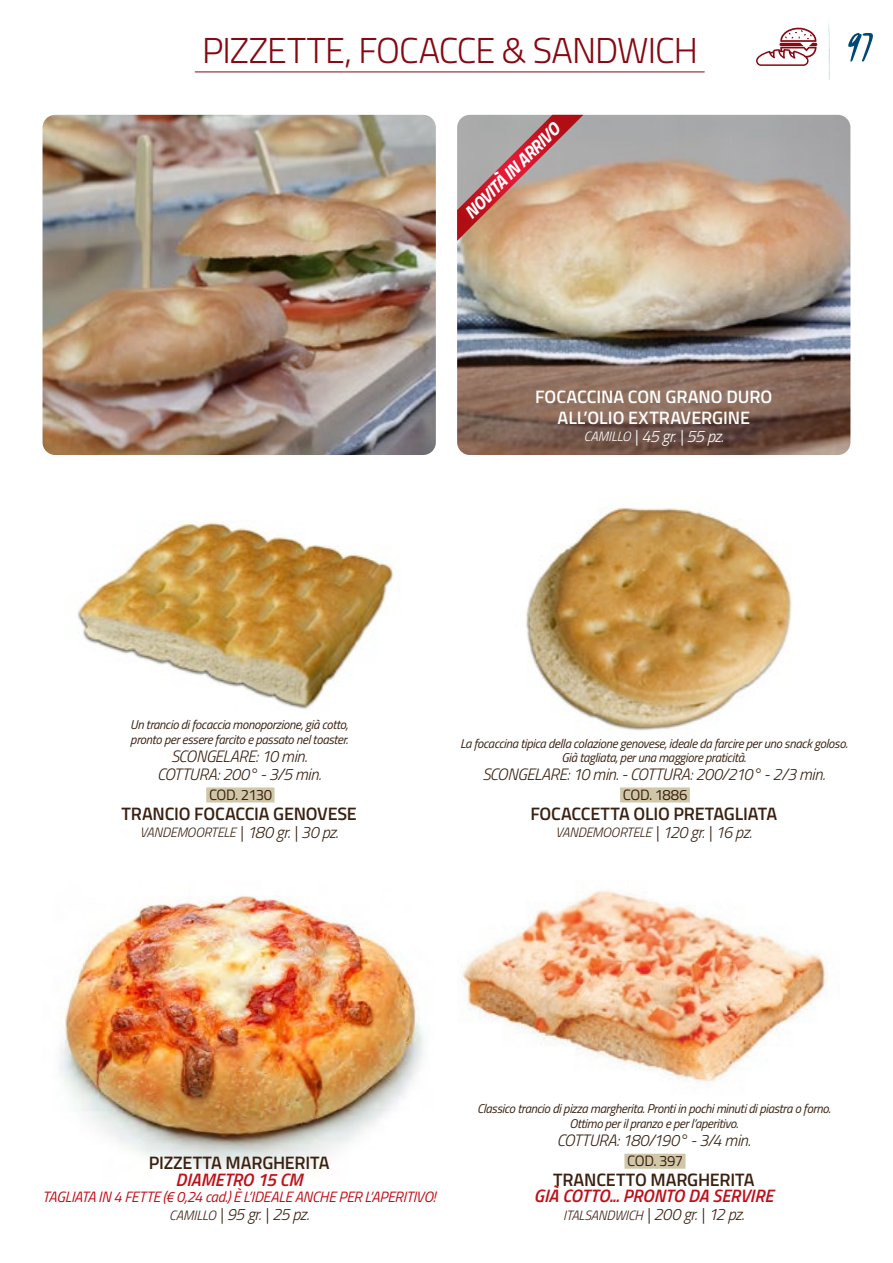
<style>
.page{position:relative;width:893px;height:1263px;background:#fff}
.page>*{position:absolute;margin:0;border:0;box-sizing:border-box;transform-origin:0 0}
.t1{font:60px "Cheddar Jack";color:#004976}
.t2{font:300 36px "Titillium Web";letter-spacing:-.025em;color:#850913}
.t3{font:600 18px "Titillium Web";letter-spacing:-.015em;color:#3a2111}
.t4{font:600 18px/20.7px "Titillium Web";letter-spacing:-.005em;color:#fff;text-align:center}
.t5{font:italic 600 18px "Titillium Web";letter-spacing:-.005em;color:#be1119}
.t6{font:italic 700 18px "Titillium Web";color:#fff}
.t7{font:italic 300 16.5px/18px "Titillium Web";letter-spacing:-.025em;color:#3a2111;text-align:center}
.t8{font:italic 300 16.5px "Titillium Web";letter-spacing:-.045em;color:#fff}
.t9{font:italic 15px "Titillium Web";letter-spacing:-.02em;color:#be1119}
.t10{font:15px "Titillium Web";letter-spacing:-.03em;color:#3a2111}
.t11{font:italic 300 13.5px "Titillium Web";letter-spacing:-.02em;color:#3a2111}
.t12{font:italic 12.75px/15px "Titillium Web";letter-spacing:-.025em;color:#3a2111;text-align:center}
.s1{font-size:13.5px}
.s2{font-size:16.5px}
</style>
<div class="page">
<svg style="left:828px;top:24px;width:2px;height:56px"></svg>
<svg style="left:756px;top:28px;width:61px;height:38px"></svg>
<hr style="left:195px;top:72px;width:510px;height:1px;background:#850913">
<img style="left:457px;top:115px;width:393px;height:340px">
<img style="left:78px;top:522px;width:316px;height:188px">
<img style="left:462px;top:890px;width:365px;height:274px">
<img style="left:59px;top:895px;width:365px;height:279px">
<div style="left:206px;top:787px;width:69px;height:15px;background:#cfc7a8"></div>
<div style="left:624px;top:1154px;width:61px;height:15px;background:#cfc7a8"></div>
<img style="left:43px;top:115px;width:393px;height:340px">
<svg style="left:457px;top:115px;width:126px;height:126px;background:#c08a81"></svg>
<img style="left:526px;top:507px;width:266px;height:224px">
<div style="left:620px;top:787px;width:70px;height:15px;background:#cfc7a8"></div>
<h2 class="t2" style="left:202px;top:24px;width:498px">PIZZETTE, FOCACCE &amp; SANDWICH</h2>
<h1 class="t1" style="left:848px;top:13px;width:27px">97</h1>
<h3 class="t6" style="left:457px;top:205px;width:128px;rotate:-45deg">NOVITÀ IN ARRIVO</h3>
<h3 class="t4" style="left:535px;top:386px;width:239px">FOCACCINA CON GRANO DURO<br>ALL’OLIO EXTRAVERGINE</h3>
<p class="t8" style="left:584px;top:424px;width:141px"><span class="s1">CAMILLO</span> | 45 gr. | 55 pz.</p>
<p class="t12" style="left:130px;top:716px;width:219px;text-align:left">Un trancio di focaccia monoporzione, già cotto, pronto per essere farcito e passato nel toaster.</p>
<p class="t7" style="left:157px;top:746px;width:166px">SCONGELARE: 10 min.<br>COTTURA: 200° - 3/5 min.</p>
<p class="t10" style="left:209px;top:784px;width:65px">COD. 2130</p>
<h3 class="t3" style="left:121px;top:800px;width:237px">TRANCIO FOCACCIA GENOVESE</h3>
<p class="t11" style="left:140px;top:822px;width:200px">VANDEMOORTELE <span class="s2">| 180 gr. | 30 pz.</span></p>
<p class="t12" style="left:460px;top:736px;width:389px;line-height:13.5px">La focaccina tipica della colazione genovese, ideale da farcire per uno snack goloso.<br>Già tagliata, per una maggiore praticità.</p>
<p class="t7" style="left:482px;top:764px;width:344px">SCONGELARE: 10 min. - COTTURA: 200/210° - 2/3 min.</p>
<p class="t10" style="left:623px;top:784px;width:66px">COD. 1886</p>
<h3 class="t3" style="left:530px;top:800px;width:248px">FOCACCETTA OLIO PRETAGLIATA</h3>
<p class="t11" style="left:556px;top:822px;width:198px">VANDEMOORTELE <span class="s2">| 120 gr. | 16 pz.</span></p>
<h3 class="t3" style="left:149px;top:1149px;width:182px">PIZZETTA MARGHERITA</h3>
<h3 class="t5" style="left:176px;top:1166px;width:129px">DIAMETRO 15 CM</h3>
<p class="t9" style="left:43px;top:1186px;width:395px">TAGLIATA IN 4 FETTE (€ 0,24 cad.) È L’IDEALE ANCHE PER L’APERITIVO!</p>
<p class="t7" style="left:169px;top:1205px;width:142px"><span class="s1">CAMILLO</span> | 95 gr. | 25 pz.</p>
<p class="t12" style="left:477px;top:1100px;width:355px">Classico trancio di pizza margherita. Pronti in pochi minuti di piastra o forno.<br>Ottimo per il pranzo e per l’aperitivo.</p>
<p class="t7" style="left:557px;top:1130px;width:195px">COTTURA: 180/190° - 3/4 min.</p>
<p class="t10" style="left:627px;top:1150px;width:57px">COD. 397</p>
<h3 class="t3" style="left:553px;top:1166px;width:203px">TRANCETTO MARGHERITA</h3>
<h3 class="t5" style="left:534px;top:1182px;width:241px">GIÀ COTTO... PRONTO DA SERVIRE</h3>
<p class="t7" style="left:563px;top:1205px;width:183px"><span class="s1">ITALSANDWICH</span> | 200 gr. | 12 pz.</p>
</div>
